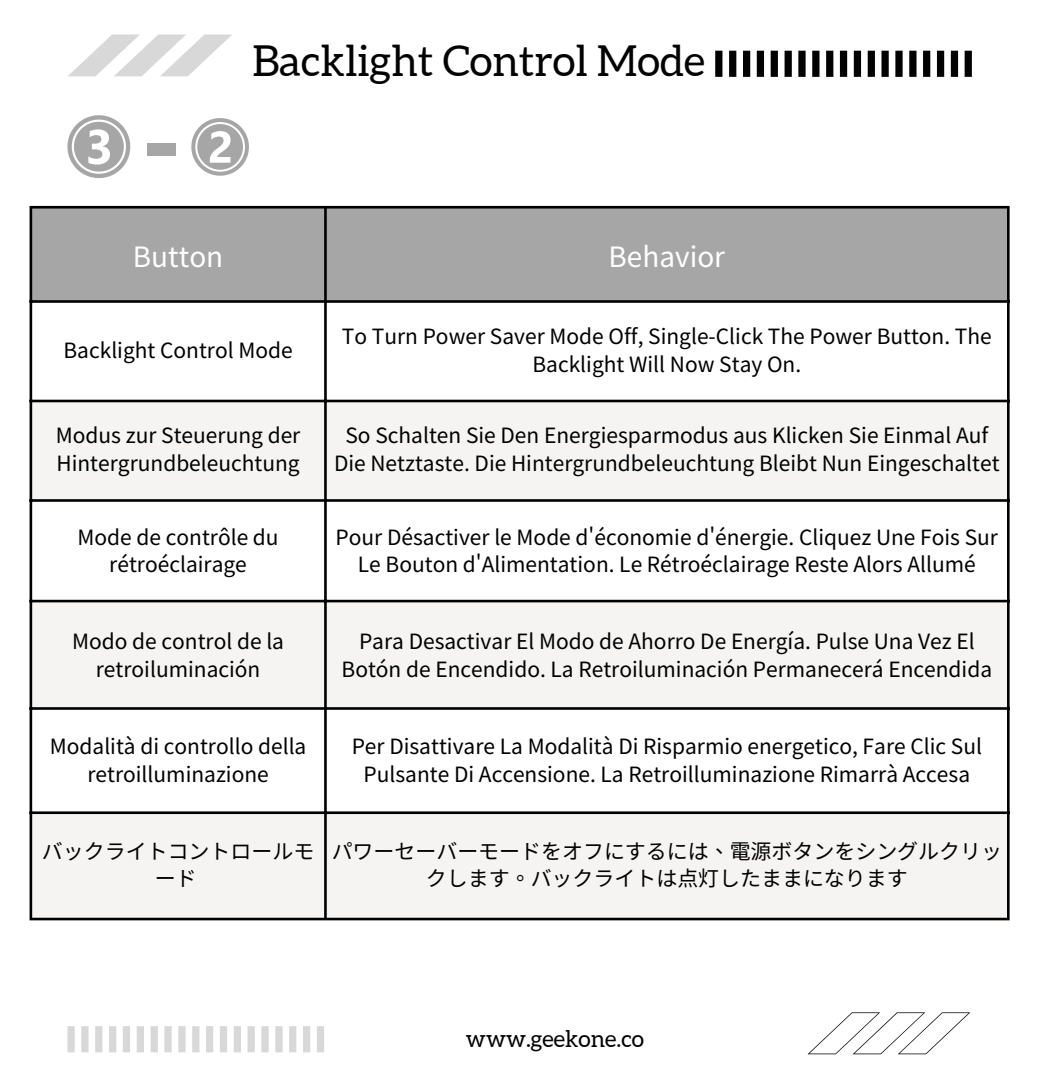
<style>
.page{position:relative;width:1040px;height:1071px;background:#fff}
.page>*{position:absolute;margin:0;border:0;box-sizing:border-box;transform-origin:0 0}
.t1{font:42.7px "Aleo";color:#020202}
.t2{font:28px "Noto Sans TC";color:#fff}
.t3{font:23.1px "Aleo";color:#020202}
.t4{font:21px/28px "Noto Sans TC";color:#000;text-align:center}
</style>
<div class="page">
<svg style="left:715px;top:51px;width:257px;height:26px"></svg>
<svg style="left:808px;top:1012px;width:162px;height:42px"></svg>
<svg style="left:68px;top:34px;width:164px;height:42px"></svg>
<svg style="left:67px;top:1026px;width:257px;height:26px"></svg>
<div style="left:32px;top:209px;width:975px;height:91px;background:#a6a6a6"></div>
<svg style="left:32px;top:402px;width:975px;height:516px;fill:#f5f4f3"></svg>
<hr style="left:30px;top:209px;width:2px;height:709px;background:#000">
<hr style="left:324px;top:209px;width:3px;height:709px;background:#000">
<hr style="left:1007px;top:209px;width:3px;height:709px;background:#000">
<hr style="left:30px;top:206px;width:980px;height:3px;background:#000">
<hr style="left:30px;top:300px;width:980px;height:3px;background:#000">
<hr style="left:30px;top:400px;width:980px;height:2px;background:#000">
<hr style="left:30px;top:499px;width:980px;height:3px;background:#000">
<hr style="left:30px;top:600px;width:980px;height:2px;background:#000">
<hr style="left:30px;top:707px;width:980px;height:3px;background:#000">
<hr style="left:30px;top:811px;width:980px;height:3px;background:#000">
<hr style="left:30px;top:918px;width:980px;height:2px;background:#000">
<svg style="left:67px;top:115px;width:63px;height:63px"></svg>
<div style="left:147px;top:143px;width:29px;height:13px;background:#a6a6a6"></div>
<svg style="left:191px;top:118px;width:58px;height:58px"></svg>
<h1 class="t1" style="left:252px;top:37px;width:454px">Backlight Control Mode</h1>
<h2 class="t2" style="left:133px;top:235px;width:92px">Button</h2>
<h2 class="t2" style="left:609px;top:235px;width:118px">Behavior</h2>
<p class="t4" style="left:64px;top:335px;width:231px">Backlight Control Mode</p>
<p class="t4" style="left:342px;top:321px;width:651px">To Turn Power Saver Mode Off, Single-Click The Power Button. The<br>Backlight Will Now Stay On.</p>
<p class="t4" style="left:56px;top:420px;width:246px;text-align:left">Modus zur Steuerung der<br>Hintergrundbeleuchtung</p>
<p class="t4" style="left:334px;top:420px;width:667px">So Schalten Sie Den Energiesparmodus aus Klicken Sie Einmal Auf<br>Die Netztaste. Die Hintergrundbeleuchtung Bleibt Nun Eingeschaltet</p>
<p class="t4" style="left:78px;top:521px;width:203px">Mode de contrôle du rétroéclairage</p>
<p class="t4" style="left:336px;top:521px;width:664px">Pour Désactiver le Mode d'économie d'énergie. Cliquez Une Fois Sur<br>Le Bouton d'Alimentation. Le Rétroéclairage Reste Alors Allumé</p>
<p class="t4" style="left:72px;top:625px;width:213px">Modo de control de la retroiluminación</p>
<p class="t4" style="left:342px;top:625px;width:652px">Para Desactivar El Modo de Ahorro De Energía. Pulse Una Vez El<br>Botón de Encendido. La Retroiluminación Permanecerá Encendida</p>
<p class="t4" style="left:50px;top:731px;width:258px">Modalità di controllo della retroilluminazione</p>
<p class="t4" style="left:352px;top:731px;width:632px">Per Disattivare La Modalità Di Risparmio energetico, Fare Clic Sul<br>Pulsante Di Accensione. La Retroilluminazione Rimarrà Accesa</p>
<p class="t4" style="left:42px;top:835px;width:274px">バックライトコントロールモード</p>
<p class="t4" style="left:332px;top:835px;width:672px">パワーセーバーモードをオフにするには、電源ボタンをシングルクリックします。バックライトは点灯したままになります</p>
<p class="t3" style="left:466px;top:1025px;width:180px">www.geekone.co</p>
</div>
